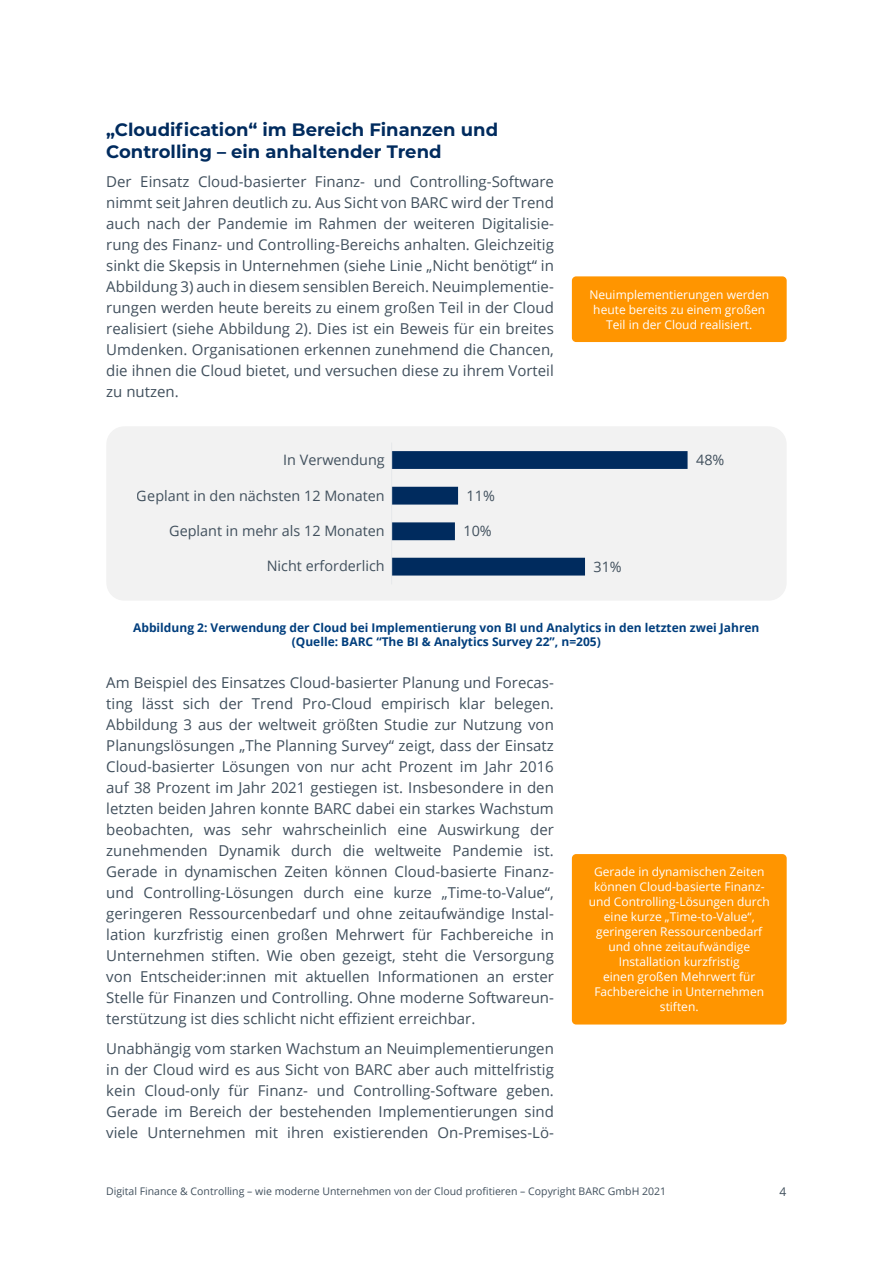
<style>
.page{position:relative;width:893px;height:1263px;background:#fff}
.page>*{position:absolute;margin:0;border:0;box-sizing:border-box;transform-origin:0 0}
.t1{font:700 18px/21px "Montserrat";color:#002b5e}
.t2{font:15px/21px "Open Sans";color:#41505d;text-align:justify}
.t3{font:14.4px "Open Sans";color:#41505d}
.t4{font:12px/15px "Open Sans";color:#fff;text-align:center}
.t5{font:700 12px/13.5px "Open Sans";color:#003e7d;text-align:center}
.t6{font:12px "Open Sans";color:#41505d}
.t7{font:10.5px "Open Sans";color:#41505d}
</style>
<div class="page">
<div style="left:106px;top:426px;width:681px;height:175px;background:#f2f2f2;border-radius:18px"></div>
<svg style="left:392px;top:451px;width:296px;height:124px"></svg>
<hr style="left:391px;top:442px;width:1px;height:142px;background:#e7e9eb">
<div style="left:572px;top:276px;width:215px;height:66px;background:#ff9500;border-radius:4px"></div>
<div style="left:572px;top:854px;width:215px;height:170px;background:#ff9500;border-radius:4px"></div>
<p class="t1" style="left:106px;top:119px;width:393px">„Cloudification“ im Bereich Finanzen und<br>Controlling – ein anhaltender Trend</p>
<p class="t2" style="left:106px;top:171px;width:449px">Der Einsatz Cloud-basierter Finanz- und Controlling-Software nimmt seit Jahren deutlich zu. Aus Sicht von BARC wird der Trend auch nach der Pandemie im Rahmen der weiteren Digitalisie&shy;rung des Finanz- und Controlling-Bereichs anhalten. Gleichzeitig sinkt die Skepsis in Unternehmen (siehe Linie „Nicht benötigt“ in Abbildung 3) auch in diesem sensiblen Bereich. Neuimplementie&shy;rungen werden heute bereits zu einem großen Teil in der Cloud realisiert (siehe Abbildung 2). Dies ist ein Beweis für ein breites Umdenken. Organisationen erkennen zunehmend die Chancen, die ihnen die Cloud bietet, und versuchen diese zu ihrem Vorteil zu nutzen.</p>
<p class="t3" style="left:283px;top:450px;width:103px">In Verwendung</p>
<p class="t3" style="left:137px;top:485px;width:249px">Geplant in den nächsten 12 Monaten</p>
<p class="t3" style="left:169px;top:521px;width:217px">Geplant in mehr als 12 Monaten</p>
<p class="t3" style="left:267px;top:556px;width:120px">Nicht erforderlich</p>
<p class="t3" style="left:467px;top:486px;width:30px">11%</p>
<p class="t3" style="left:464px;top:521px;width:30px">10%</p>
<p class="t4" style="left:589px;top:287px;width:181px">Neuimplementierungen werden heute bereits zu einem großen<br>Teil in der Cloud realisiert.</p>
<p class="t3" style="left:593px;top:557px;width:30px">31%</p>
<p class="t3" style="left:696px;top:450px;width:30px">48%</p>
<p class="t5" style="left:133px;top:621px;width:628px">Abbildung 2: Verwendung der Cloud bei Implementierung von BI und Analytics in den letzten zwei Jahren (Quelle: BARC “The BI &amp; Analytics Survey 22”, n=205)</p>
<p class="t2" style="left:106px;top:672px;width:449px">Am Beispiel des Einsatzes Cloud-basierter Planung und Forecas&shy;ting lässt sich der Trend Pro-Cloud empirisch klar belegen.<br>Abbildung 3 aus der weltweit größten Studie zur Nutzung von Planungslösungen „The Planning Survey“ zeigt, dass der Einsatz Cloud-basierter Lösungen von nur acht Prozent im Jahr 2016 auf 38 Prozent im Jahr 2021 gestiegen ist. Insbesondere in den letzten beiden Jahren konnte BARC dabei ein starkes Wachstum beobachten, was sehr wahrscheinlich eine Auswirkung der zunehmenden Dynamik durch die weltweite Pandemie ist.<br>Gerade in dynamischen Zeiten können Cloud-basierte Finanz&shy;und Controlling-Lösungen durch eine kurze „Time-to-Value“, geringeren Ressourcenbedarf und ohne zeitaufwändige Instal&shy;lation kurzfristig einen großen Mehrwert für Fachbereiche in Unternehmen stiften. Wie oben gezeigt, steht die Versorgung von Entscheider:innen mit aktuellen Informationen an erster Stelle für Finanzen und Controlling. Ohne moderne Softwareun&shy;terstützung ist dies schlicht nicht effizient erreichbar.</p>
<p class="t2" style="left:106px;top:1037px;width:449px">Unabhängig vom starken Wachstum an Neuimplementierungen in der Cloud wird es aus Sicht von BARC aber auch mittelfristig kein Cloud-only für Finanz- und Controlling-Software geben.<br>Gerade im Bereich der bestehenden Implementierungen sind viele Unternehmen mit ihren existierenden On-Premises-Lö-</p>
<p class="t4" style="left:589px;top:864px;width:183px">Gerade in dynamischen Zeiten können Cloud-basierte Finanz&shy;und Controlling-Lösungen durch eine kurze „Time-to-Value“, geringeren Ressourcenbedarf und ohne zeitaufwändige<br>Installation kurzfristig<br>einen großen Mehrwert für<br>Fachbereiche in Unternehmen stiften.</p>
<p class="t7" style="left:106px;top:1184px;width:562px">Digital Finance &amp; Controlling – wie moderne Unternehmen von der Cloud profitieren – Copyright BARC GmbH 2021</p>
<p class="t6" style="left:780px;top:1184px;width:8px">4</p>
</div>
